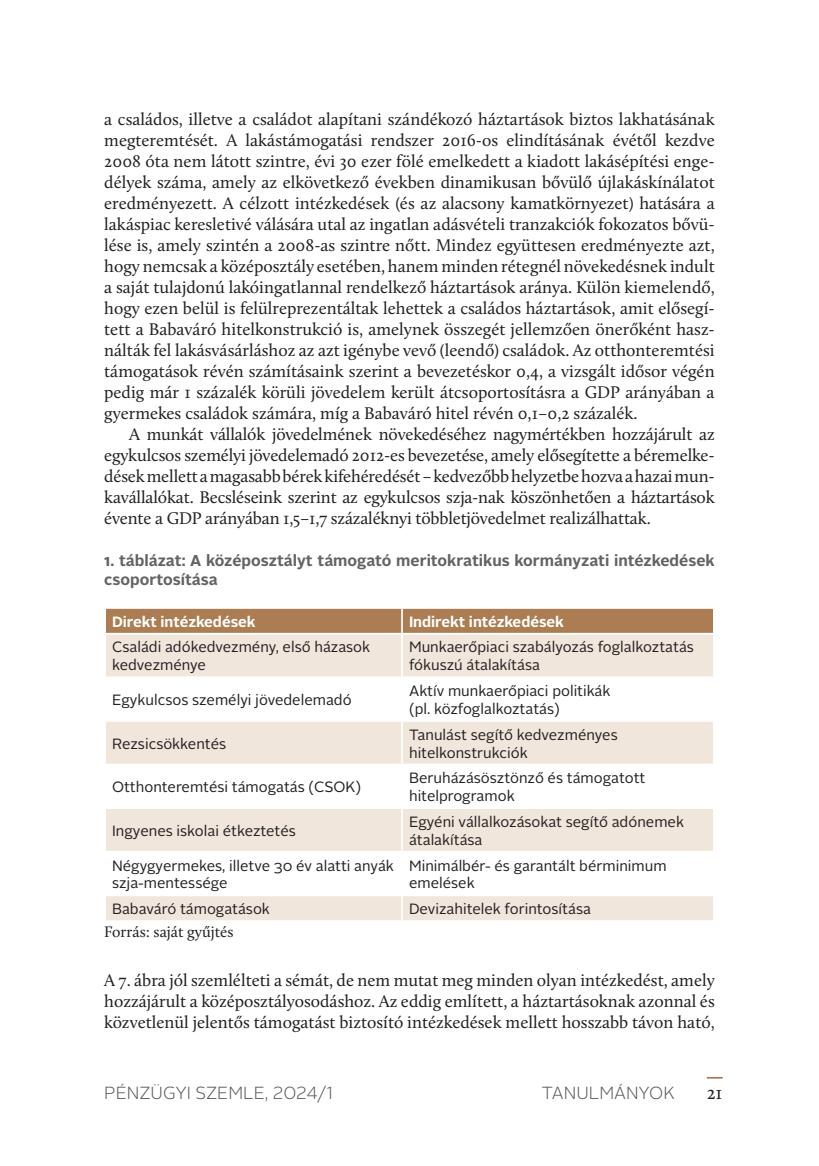
<style>
.page{position:relative;width:819px;height:1166px;background:#fff}
.page>*{position:absolute;margin:0;border:0;box-sizing:border-box;transform-origin:0 0}
.t1{font:19.25px "Calluna";color:#231f20}
.t2{font:17.5px/21px "Calluna";color:#231f20;text-align:justify}
.t3{font:300 17.5px "Alright Sans";color:#57585a}
.t4{font:700 15.75px/18.9px "Alright Sans";color:#636366}
.t5{font:15.75px "Calluna";color:#231f20}
.t6{font:14.88px/17.8px "Alright Sans";color:#231f20}
.t7{font:700 14.88px "Alright Sans";color:#fff}
</style>
<div class="page">
<svg style="left:706px;top:1077px;width:16px;height:1px"></svg>
<svg style="left:106px;top:634px;width:607px;height:286px;fill:#f0e6db"></svg>
<svg style="left:105px;top:608px;width:609px;height:25px;background:#b0825a"></svg>
<hr style="left:401px;top:634px;width:2px;height:42px;background:#fff">
<hr style="left:104px;top:676px;width:298px;height:2px;background:#fff">
<hr style="left:402px;top:676px;width:312px;height:2px;background:#fff">
<hr style="left:401px;top:678px;width:2px;height:42px;background:#fff">
<hr style="left:104px;top:720px;width:298px;height:2px;background:#fff">
<hr style="left:402px;top:720px;width:312px;height:2px;background:#fff">
<hr style="left:401px;top:722px;width:2px;height:42px;background:#fff">
<hr style="left:104px;top:764px;width:298px;height:1px;background:#fff">
<hr style="left:402px;top:764px;width:312px;height:1px;background:#fff">
<hr style="left:401px;top:765px;width:2px;height:42px;background:#fff">
<hr style="left:104px;top:807px;width:298px;height:2px;background:#fff">
<hr style="left:402px;top:807px;width:312px;height:2px;background:#fff">
<hr style="left:401px;top:809px;width:2px;height:42px;background:#fff">
<hr style="left:104px;top:851px;width:298px;height:1px;background:#fff">
<hr style="left:402px;top:851px;width:312px;height:1px;background:#fff">
<hr style="left:401px;top:852px;width:2px;height:42px;background:#fff">
<hr style="left:104px;top:894px;width:298px;height:2px;background:#fff">
<hr style="left:402px;top:894px;width:312px;height:2px;background:#fff">
<hr style="left:401px;top:896px;width:2px;height:24px;background:#fff">
<p class="t2" style="left:104px;top:109px;width:612px">a családos, illetve a családot alapítani szándékozó háztartások biztos lakhatásának megteremtését. A lakástámogatási rendszer 2016-os elindításának évétől kezdve 2008 óta nem látott szintre, évi 30 ezer fölé emelkedett a kiadott lakásépítési enge&shy;délyek száma, amely az elkövetkező években dinamikusan bővülő újlakáskínálatot eredményezett. A célzott intézkedések (és az alacsony kamatkörnyezet) hatására a lakáspiac keresletivé válására utal az ingatlan adásvételi tranzakciók fokozatos bővü&shy;lése is, amely szintén a 2008-as szintre nőtt. Mindez együttesen eredményezte azt, hogy nemcsak a középosztály esetében, hanem minden rétegnél növekedésnek indult a saját tulajdonú lakóingatlannal rendelkező háztartások aránya. Külön kiemelendő, hogy ezen belül is felülreprezentáltak lehettek a családos háztartások, amit elősegí&shy;tett a Babaváró hitelkonstrukció is, amelynek összegét jellemzően önerőként hasz&shy;nálták fel lakásvásárláshoz az azt igénybe vevő (leendő) családok. Az otthonteremtési támogatások révén számításaink szerint a bevezetéskor 0,4, a vizsgált idősor végén pedig már 1 százalék körüli jövedelem került átcsoportosításra a GDP arányában a gyermekes családok számára, míg a Babaváró hitel révén 0,1–0,2 százalék.</p>
<p class="t2" style="left:104px;top:424px;width:612px;text-indent:25px">A munkát vállalók jövedelmének növekedéséhez nagymértékben hozzájárult az egykulcsos személyi jövedelemadó 2012-es bevezetése, amely elősegítette a béremelke&shy;dések mellett a magasabb bérek kifehéredését – kedvezőbb helyzetbe hozva a hazai mun&shy;kavállalókat. Becsléseink szerint az egykulcsos szja-nak köszönhetően a háztartások évente a GDP arányában 1,5–1,7 százaléknyi többletjövedelmet realizálhattak.</p>
<p class="t4" style="left:104px;top:551px;width:612px">1. táblázat: A középosztályt támogató meritokratikus kormányzati intézkedések csoportosítása</p>
<p class="t7" style="left:112px;top:611px;width:145px">Direkt intézkedések</p>
<p class="t7" style="left:409px;top:611px;width:156px">Indirekt intézkedések</p>
<p class="t6" style="left:112px;top:638px;width:259px">Családi adókedvezmény, első házasok kedvezménye</p>
<p class="t6" style="left:409px;top:638px;width:286px">Munkaerőpiaci szabályozás foglalkoztatás fókuszú átalakítása</p>
<p class="t6" style="left:112px;top:691px;width:241px">Egykulcsos személyi jövedelemadó</p>
<p class="t6" style="left:409px;top:682px;width:203px">Aktív munkaerőpiaci politikák (pl. közfoglalkoztatás)</p>
<p class="t6" style="left:112px;top:735px;width:115px">Rezsicsökkentés</p>
<p class="t6" style="left:409px;top:726px;width:210px">Tanulást segítő kedvezményes hitelkonstrukciók</p>
<p class="t6" style="left:112px;top:778px;width:250px">Otthonteremtési támogatás (CSOK)</p>
<p class="t6" style="left:409px;top:769px;width:238px">Beruházásösztönző és támogatott hitelprogramok</p>
<p class="t6" style="left:112px;top:822px;width:185px">Ingyenes iskolai étkeztetés</p>
<p class="t6" style="left:409px;top:813px;width:276px">Egyéni vállalkozásokat segítő adónemek átalakítása</p>
<p class="t6" style="left:112px;top:856px;width:283px">Négygyermekes, illetve 30 év alatti anyák szja-mentessége</p>
<p class="t6" style="left:409px;top:856px;width:259px">Minimálbér- és garantált bérminimum emelések</p>
<p class="t6" style="left:112px;top:900px;width:159px">Babaváró támogatások</p>
<p class="t6" style="left:409px;top:900px;width:183px">Devizahitelek forintosítása</p>
<p class="t5" style="left:104px;top:922px;width:131px">Forrás: saját gyűjtés</p>
<p class="t2" style="left:104px;top:970px;width:612px">A 7. ábra jól szemlélteti a sémát, de nem mutat meg minden olyan intézkedést, amely hozzájárult a középosztályosodáshoz. Az eddig említett, a háztartásoknak azonnal és közvetlenül jelentős támogatást biztosító intézkedések mellett hosszabb távon ható,</p>
<p class="t3" style="left:104px;top:1081px;width:231px">PÉNZÜGYI SZEMLE, 2024/1</p>
<p class="t3" style="left:542px;top:1081px;width:135px">TANULMÁNYOK</p>
<p class="t1" style="left:706px;top:1081px;width:17px">21</p>
</div>
